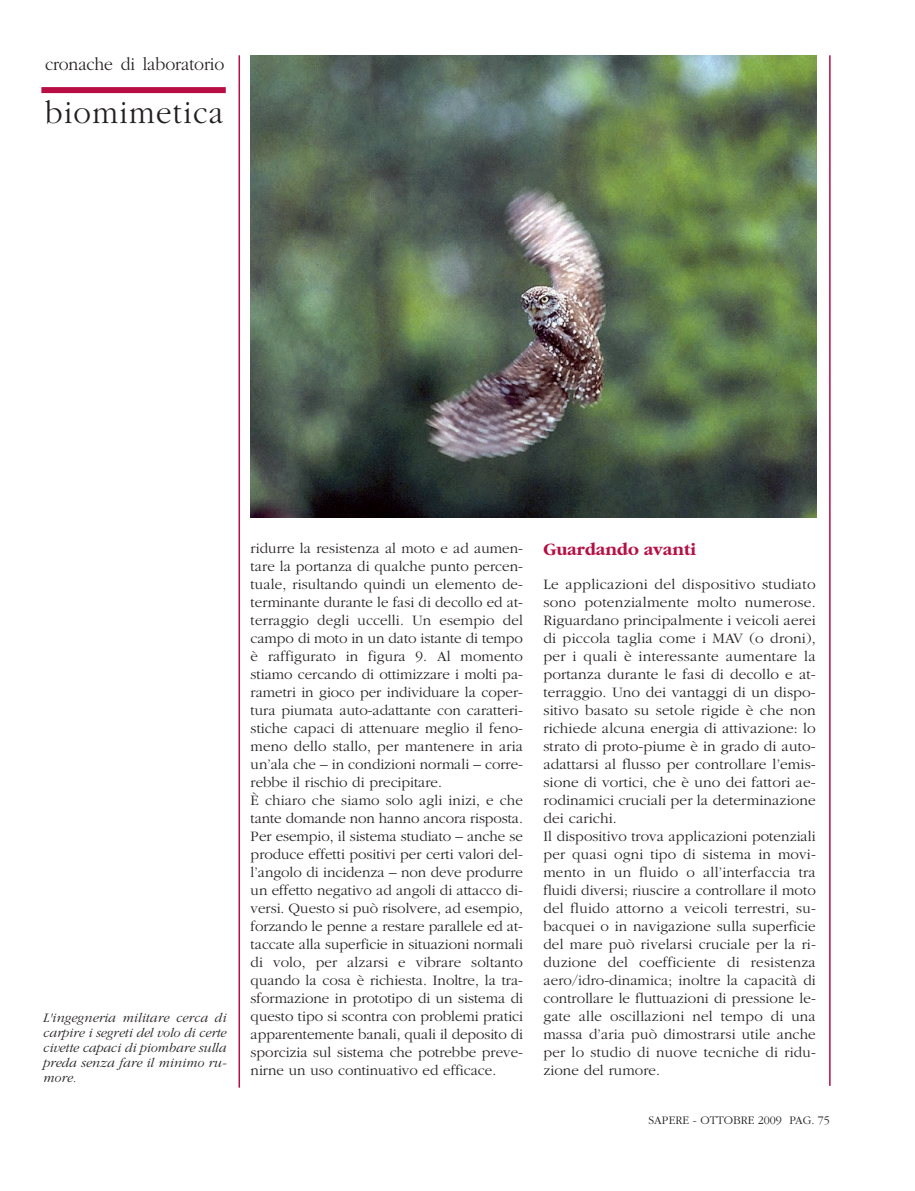
<style>
.page{position:relative;width:915px;height:1191px;background:#fff}
.page>*{position:absolute;margin:0;border:0;box-sizing:border-box;transform-origin:0 0}
.t1{font:300 33px "Garamond";letter-spacing:.05em;color:#231f20;scale:.94 1}
.t2{font:300 18.75px "Garamond";letter-spacing:-.005em;color:#231f20;scale:.94 1}
.t3{font:700 18px "Garamond";color:#b70e43}
.t4{font:300 15px/18px "Garamond";letter-spacing:.005em;color:#231f20}
.t5{font:italic 300 13.5px/15px "Garamond";color:#231f20;text-align:justify}
.t6{font:300 12px "Garamond";color:#231f20}
.s1{font-size:18.6px}
</style>
<div class="page">
<hr style="left:828px;top:55px;width:2px;height:1030px;background:#b70e43">
<hr style="left:238px;top:55px;width:2px;height:1032px;background:#b70e43">
<div style="left:41px;top:87px;width:185px;height:6px;background:#b70e43"></div>
<img style="left:250px;top:55px;width:565px;height:462px">
<p class="t2" style="left:45px;top:53px;width:192px"><span class="s1">cronache di</span> laboratorio</p>
<h1 class="t1" style="left:45px;top:92px;width:191px">biomimetica</h1>
<p class="t5" style="left:43px;top:1009px;width:185px">L'ingegneria militare cerca di carpire i segreti del volo di certe civette capaci di piombare sulla preda senza fare il minimo ru&shy;more.</p>
<p class="t4" style="left:250px;top:539px;width:274px">ridurre la resistenza al moto e ad aumen&shy;tare la portanza di qualche punto percen&shy;tuale, risultando quindi un elemento de&shy;terminante durante le fasi di decollo ed at&shy;terraggio degli uccelli. Un esempio del campo di moto in un dato istante di tempo è raffigurato in figura 9. Al momento stiamo cercando di ottimizzare i molti pa&shy;rametri in gioco per individuare la coper&shy;tura piumata auto-adattante con caratteri&shy;stiche capaci di attenuare meglio il feno&shy;meno dello stallo, per mantenere in aria un’ala che – in condizioni normali – corre&shy;rebbe il rischio di precipitare.<br>È chiaro che siamo solo agli inizi, e che tante domande non hanno ancora risposta.<br>Per esempio, il sistema studiato – anche se produce effetti positivi per certi valori del&shy;l’angolo di incidenza – non deve produrre un effetto negativo ad angoli di attacco di&shy;versi. Questo si può risolvere, ad esempio, forzando le penne a restare parallele ed at&shy;taccate alla superficie in situazioni normali di volo, per alzarsi e vibrare soltanto quando la cosa è richiesta. Inoltre, la tra&shy;sformazione in prototipo di un sistema di questo tipo si scontra con problemi pratici apparentemente banali, quali il deposito di sporcizia sul sistema che potrebbe preve&shy;nirne un uso continuativo ed efficace.</p>
<p class="t3" style="left:543px;top:538px;width:154px">Guardando avanti</p>
<p class="t4" style="left:543px;top:575px;width:274px">Le applicazioni del dispositivo studiato sono potenzialmente molto numerose.<br>Riguardano principalmente i veicoli aerei di piccola taglia come i MAV (o droni), per i quali è interessante aumentare la portanza durante le fasi di decollo e at&shy;terraggio. Uno dei vantaggi di un dispo&shy;sitivo basato su setole rigide è che non richiede alcuna energia di attivazione: lo strato di proto-piume è in grado di auto&shy;adattarsi al flusso per controllare l’emis&shy;sione di vortici, che è uno dei fattori ae&shy;rodinamici cruciali per la determinazione dei carichi.<br>Il dispositivo trova applicazioni potenziali per quasi ogni tipo di sistema in movi&shy;mento in un fluido o all’interfaccia tra fluidi diversi; riuscire a controllare il moto del fluido attorno a veicoli terrestri, su&shy;bacquei o in navigazione sulla superficie del mare può rivelarsi cruciale per la ri&shy;duzione del coefficiente di resistenza aero/idro-dinamica; inoltre la capacità di controllare le fluttuazioni di pressione le&shy;gate alle oscillazioni nel tempo di una massa d’aria può dimostrarsi utile anche per lo studio di nuove tecniche di ridu&shy;zione del rumore.</p>
<p class="t6" style="left:648px;top:1113px;width:183px">SAPERE - OTTOBRE 2009 PAG. 75</p>
</div>
